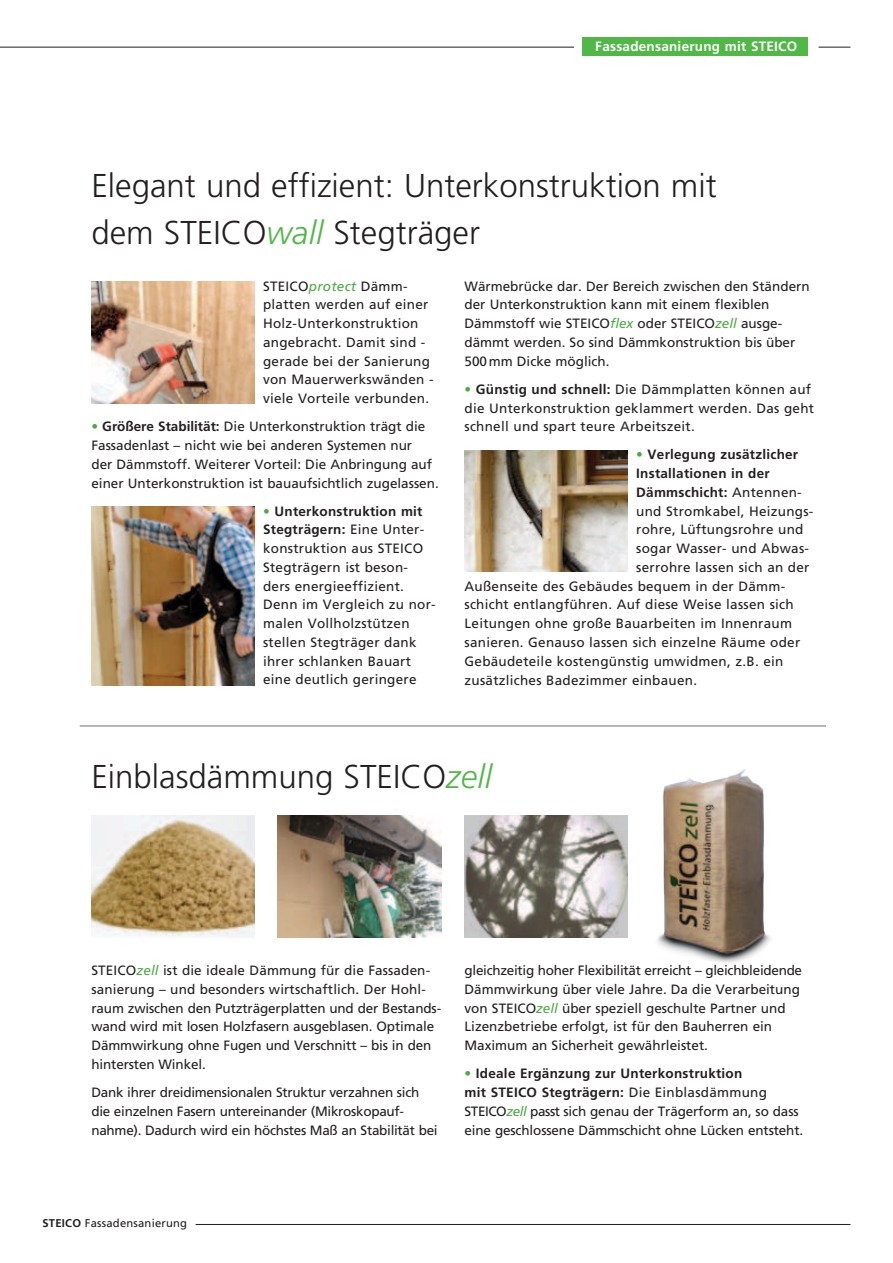
<style>
.page{position:relative;width:893px;height:1263px;background:#fff}
.page>*{position:absolute;margin:0;border:0;box-sizing:border-box;transform-origin:0 0}
.t1{font:300 33px/46.8px "Frutiger";color:#231f20}
.t2{font:13.5px/18.8px "Frutiger";color:#231f20}
.t3{font:13.5px/18.8px "Frutiger";letter-spacing:.02em;color:#231f20}
.t4{font:13.5px/18.8px "Frutiger";letter-spacing:-.02em;color:#231f20}
.t5{font:700 13.5px "Frutiger";letter-spacing:.02em;color:#231f20}
.t6{font:700 13.5px "Frutiger";letter-spacing:.02em;color:#fff}
.t7{font:11.25px "Frutiger";letter-spacing:.02em;color:#231f20}
.s1{font-style:italic;color:#51b848}
.s2{font-style:italic;color:#4aaa42}
.s3{font-weight:700;color:#4aaa42}
.s4{font-weight:700}
.s5{color:#4aaa42}
.s6{font-weight:400}
</style>
<div class="page">
<hr style="left:196px;top:1224px;width:654px;height:1px;background:#231f20">
<img style="left:91px;top:816px;width:164px;height:122px">
<img style="left:278px;top:816px;width:163px;height:122px">
<img style="left:465px;top:816px;width:163px;height:122px">
<img style="left:91px;top:281px;width:164px;height:122px">
<img style="left:465px;top:450px;width:163px;height:122px">
<img style="left:91px;top:506px;width:164px;height:179px">
<img style="left:657px;top:769px;width:114px;height:194px">
<hr style="left:80px;top:726px;width:746px;height:1px;background:#6d6f71">
<hr style="left:819px;top:47px;width:31px;height:1px;background:#231f20">
<hr style="left:0;top:47px;width:574px;height:1px;background:#231f20">
<div style="left:583px;top:38px;width:225px;height:18px;background:#51b848"></div>
<p class="t6" style="left:595px;top:38px;width:203px">Fassadensanierung mit STEICO</p>
<h1 class="t1" style="left:91px;top:163px;width:627px">Elegant und effizient: Unterkonstruktion mit dem STEICO<span class="s1">wall</span> Stegträger</h1>
<p class="t3" style="left:263px;top:277px;width:172px">STEICO<span class="s2">protect</span> Dämm&shy;platten werden auf einer<br>Holz-Unterkonstruktion angebracht. Damit sind - gerade bei der Sanierung von Mauerwerkswänden - viele Vorteile verbunden.</p>
<p class="t2" style="left:91px;top:417px;width:349px"><span class="s3">•</span> <span class="s4">Größere Stabilität:</span> Die Unterkonstruktion trägt die Fassadenlast – nicht wie bei anderen Systemen nur<br>der Dämmstoff. Weiterer Vorteil: Die Anbringung auf einer Unterkonstruktion ist bauaufsichtlich zugelassen.</p>
<p class="t3" style="left:263px;top:502px;width:174px"><span class="s3">•</span> <span class="s4">Unterkonstruktion mit<br>Stegträgern:</span> Eine Unter&shy;konstruktion aus STEICO<br>Stegträgern ist beson&shy;ders energieeffizient.<br>Denn im Vergleich zu nor&shy;malen Vollholzstützen stellen Stegträger dank ihrer schlanken Bauart eine deutlich geringere</p>
<p class="t2" style="left:465px;top:277px;width:347px">Wärmebrücke dar. Der Bereich zwischen den Ständern der Unterkonstruktion kann mit einem flexiblen Dämmstoff wie STEICO<span class="s2">flex</span> oder STEICO<span class="s2">zell</span> ausge&shy;dämmt werden. So sind Dämmkonstruktion bis über 500mm Dicke möglich.</p>
<p class="t3" style="left:465px;top:380px;width:351px"><span class="s3">•</span> <span class="s4">Günstig und schnell:</span> Die Dämmplatten können auf die Unterkonstruktion geklammert werden. Das geht schnell und spart teure Arbeitszeit.</p>
<p class="t5" style="left:636px;top:447px;width:163px"><span class="s5">•</span> Verlegung zusätzlicher</p>
<p class="t5" style="left:636px;top:466px;width:135px">Installationen in der</p>
<p class="t5" style="left:636px;top:484px;width:167px">Dämmschicht: <span class="s6">Antennen-</span></p>
<p class="t3" style="left:636px;top:502px;width:179px">und Stromkabel, Heizungs-</p>
<p class="t3" style="left:636px;top:520px;width:169px">rohre, Lüftungsrohre und</p>
<p class="t3" style="left:636px;top:539px;width:174px">sogar Wasser- und Abwas-</p>
<p class="t3" style="left:636px;top:558px;width:175px">serrohre lassen sich an der</p>
<p class="t3" style="left:465px;top:577px;width:322px">Außenseite des Gebäudes bequem in der Dämm-</p>
<p class="t3" style="left:465px;top:595px;width:331px">schicht entlangführen. Auf diese Weise lassen sich</p>
<p class="t3" style="left:465px;top:614px;width:329px">Leitungen ohne große Bauarbeiten im Innenraum</p>
<p class="t3" style="left:465px;top:633px;width:337px">sanieren. Genauso lassen sich einzelne Räume oder</p>
<p class="t3" style="left:465px;top:652px;width:320px">Gebäudeteile kostengünstig umwidmen, z.B. ein</p>
<p class="t3" style="left:465px;top:670px;width:234px">zusätzliches Badezimmer einbauen.</p>
<h1 class="t1" style="left:91px;top:753px;width:402px">Einblasdämmung STEICO<span class="s1">zell</span></h1>
<p class="t2" style="left:91px;top:961px;width:350px">STEICO<span class="s2">zell</span> ist die ideale Dämmung für die Fassaden&shy;sanierung – und besonders wirtschaftlich. Der Hohl&shy;raum zwischen den Putzträgerplatten und der Bestands&shy;wand wird mit losen Holzfasern ausgeblasen. Optimale Dämmwirkung ohne Fugen und Verschnitt – bis in den hintersten Winkel.</p>
<p class="t4" style="left:91px;top:1083px;width:348px">Dank ihrer dreidimensionalen Struktur verzahnen sich die einzelnen Fasern untereinander (Mikroskopauf&shy;nahme). Dadurch wird ein höchstes Maß an Stabilität bei</p>
<p class="t2" style="left:465px;top:961px;width:339px">gleichzeitig hoher Flexibilität erreicht – gleichbleidende Dämmwirkung über viele Jahre. Da die Verarbeitung von STEICO<span class="s2">zell</span> über speziell geschulte Partner und Lizenzbetriebe erfolgt, ist für den Bauherren ein Maximum an Sicherheit gewährleistet.</p>
<p class="t2" style="left:465px;top:1064px;width:340px"><span class="s3">•</span> <span class="s4">Ideale Ergänzung zur Unterkonstruktion<br>mit STEICO Stegträgern:</span> Die Einblasdämmung STEICO<span class="s2">zell</span> passt sich genau der Trägerform an, so dass eine geschlossene Dämmschicht ohne Lücken entsteht.</p>
<p class="t7" style="left:43px;top:1216px;width:146px"><span class="s4">STEICO</span> Fassadensanierung</p>
</div>
